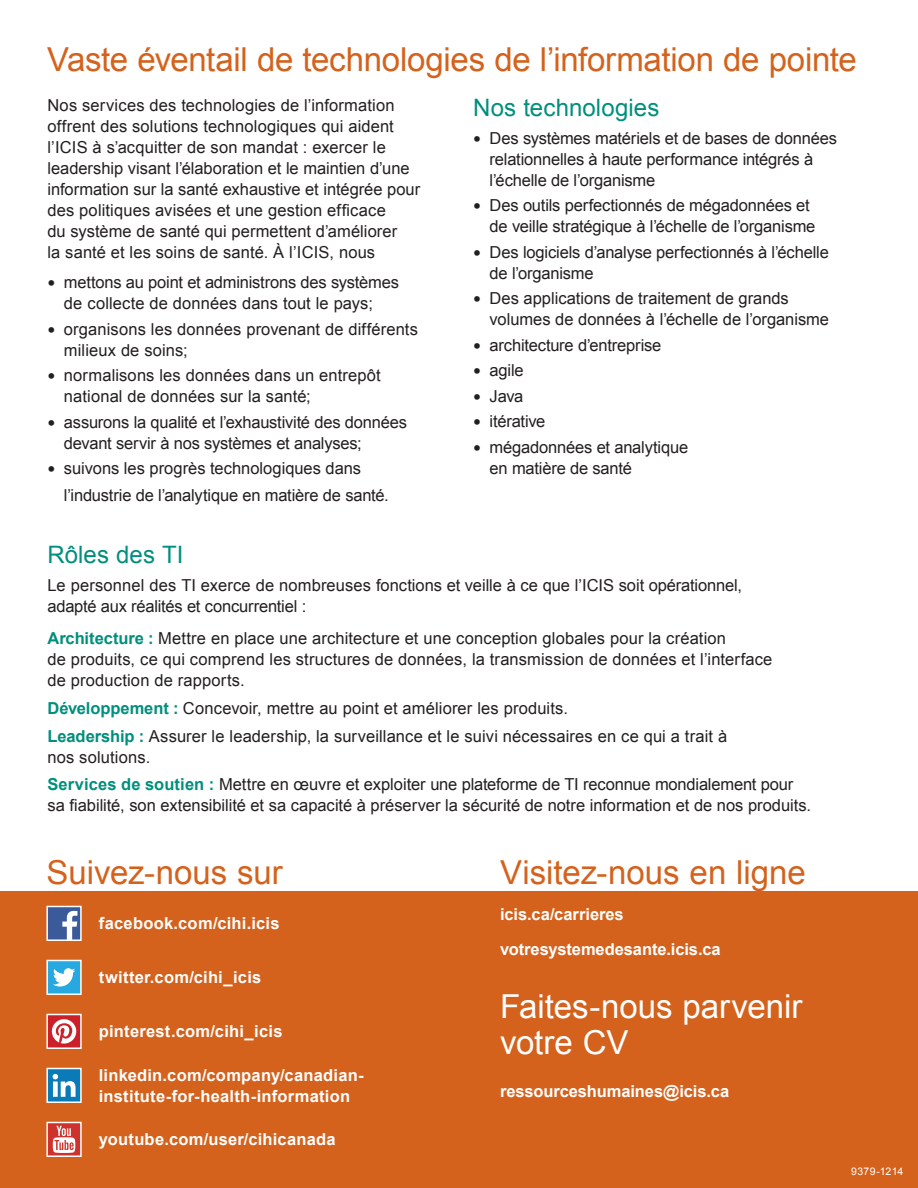
<style>
.page{position:relative;width:918px;height:1188px;background:#fff}
.page>*{position:absolute;margin:0;border:0;box-sizing:border-box;transform-origin:0 0}
.t1{font:33px "Arial";letter-spacing:-.005em;color:#d4621c}
.t2{font:33px/36px "Arial";color:#fff}
.t3{font:24px "Arial";letter-spacing:.005em;color:#008f7d}
.body_bef_bullet{font:16.5px/21px "Arial";letter-spacing:-.005em;color:#231f20}
.body{font:16.5px/21px "Arial";letter-spacing:.005em;color:#231f20}
.body-2{font:700 16.5px/21px "Arial";letter-spacing:.015em;color:#fff}
.body-3{font:700 16.5px "Arial";letter-spacing:-.005em;color:#fff}
.pub_code_etc{font:10.5px "Arial";letter-spacing:.02em;color:#fff}
.s1{font-size:22.5px}
.s2{font-weight:700;color:#008f7d}
</style>
<div class="page">
<div style="left:1px;top:892px;width:917px;height:296px;background:#d4621c"></div>
<div style="left:47px;top:906px;width:34px;height:34px;background:#3a5a99"></div>
<svg style="left:62px;top:911px;width:15px;height:27px"></svg>
<div style="left:46px;top:906px;width:36px;height:35px;border:2px solid #fff"></div>
<div style="left:47px;top:960px;width:34px;height:34px;background:#27a8e0"></div>
<svg style="left:53px;top:968px;width:22px;height:19px"></svg>
<div style="left:46px;top:960px;width:36px;height:35px;border:2px solid #fff"></div>
<div style="left:47px;top:1014px;width:34px;height:34px;background:#cc2028"></div>
<svg style="left:52px;top:1019px;width:24px;height:25px"></svg>
<div style="left:46px;top:1014px;width:36px;height:35px;border:2px solid #fff"></div>
<div style="left:47px;top:1068px;width:34px;height:34px;background:#0a7bb6"></div>
<svg style="left:53px;top:1074px;width:23px;height:23px"></svg>
<div style="left:46px;top:1068px;width:36px;height:35px;border:2px solid #fff"></div>
<div style="left:47px;top:1122px;width:34px;height:34px;background:#ce322d"></div>
<svg style="left:53px;top:1126px;width:22px;height:27px"></svg>
<div style="left:46px;top:1122px;width:36px;height:35px;border:2px solid #fff"></div>
<h1 class="t1" style="left:47px;top:37px;width:811px">Vaste éventail de technologies de l’information de pointe</h1>
<h2 class="t3" style="left:473px;top:92px;width:188px">Nos technologies</h2>
<p class="body_bef_bullet" style="left:490px;top:128px;width:349px;text-indent:-16px"><span class="s1">•</span> Des systèmes matériels et de bases de données relationnelles à haute performance intégrés à l’échelle de l’organisme</p>
<p class="body_bef_bullet" style="left:490px;top:195px;width:327px;text-indent:-16px"><span class="s1">•</span> Des outils perfectionnés de mégadonnées et de veille stratégique à l’échelle de l’organisme</p>
<p class="body_bef_bullet" style="left:490px;top:242px;width:341px;text-indent:-16px"><span class="s1">•</span> Des logiciels d’analyse perfectionnés à l’échelle de l’organisme</p>
<p class="body_bef_bullet" style="left:490px;top:288px;width:341px;text-indent:-16px"><span class="s1">•</span> Des applications de traitement de grands volumes de données à l’échelle de l’organisme</p>
<p class="body_bef_bullet" style="left:473px;top:335px;width:190px"><span class="s1">•</span> architecture d’entreprise</p>
<p class="body_bef_bullet" style="left:473px;top:360px;width:52px"><span class="s1">•</span> agile</p>
<p class="body_bef_bullet" style="left:473px;top:386px;width:52px"><span class="s1">•</span> Java</p>
<p class="body_bef_bullet" style="left:473px;top:411px;width:74px"><span class="s1">•</span> itérative</p>
<p class="body_bef_bullet" style="left:490px;top:437px;width:200px;text-indent:-16px"><span class="s1">•</span> mégadonnées et analytique en matière de santé</p>
<p class="body_bef_bullet" style="left:47px;top:94px;width:374px">Nos services des technologies de l’information offrent des solutions technologiques qui aident l’ICIS à s’acquitter de son mandat : exercer le leadership visant l’élaboration et le maintien d’une information sur la santé exhaustive et intégrée pour des politiques avisées et une gestion efficace<br>du système de santé qui permettent d’améliorer<br>la santé et les soins de santé. À l’ICIS, nous</p>
<p class="body_bef_bullet" style="left:47px;top:272px;width:353px;text-align:center"><span class="s1">•</span> mettons au point et administrons des systèmes de collecte de données dans tout le pays;</p>
<p class="body_bef_bullet" style="left:64px;top:319px;width:355px;text-indent:-16px"><span class="s1">•</span> organisons les données provenant de différents milieux de soins;</p>
<p class="body_bef_bullet" style="left:64px;top:365px;width:318px;text-indent:-16px"><span class="s1">•</span> normalisons les données dans un entrepôt national de données sur la santé;</p>
<p class="body_bef_bullet" style="left:64px;top:412px;width:345px;text-indent:-16px"><span class="s1">•</span> assurons la qualité et l’exhaustivité des données devant servir à nos systèmes et analyses;</p>
<p class="body_bef_bullet" style="left:64px;top:455px;width:326px;line-height:27px;text-indent:-16px"><span class="s1">•</span> suivons les progrès technologiques dans l’industrie de l’analytique en matière de santé.</p>
<h2 class="t3" style="left:47px;top:539px;width:138px">Rôles des TI</h2>
<p class="body" style="left:47px;top:575px;width:696px">Le personnel des TI exerce de nombreuses fonctions et veille à ce que l’ICIS soit opérationnel, adapté aux réalités et concurrentiel :</p>
<p class="body" style="left:47px;top:628px;width:727px"><span class="s2">Architecture :</span> Mettre en place une architecture et une conception globales pour la création<br>de produits, ce qui comprend les structures de données, la transmission de données et l’interface de production de rapports.</p>
<p class="body" style="left:47px;top:698px;width:522px"><span class="s2">Développement :</span> Concevoir, mettre au point et améliorer les produits.</p>
<p class="body" style="left:47px;top:725px;width:681px"><span class="s2">Leadership :</span> Assurer le leadership, la surveillance et le suivi nécessaires en ce qui a trait à nos solutions.</p>
<p class="body" style="left:47px;top:774px;width:765px"><span class="s2">Services de soutien :</span> Mettre en œuvre et exploiter une plateforme de TI reconnue mondialement pour sa fiabilité, son extensibilité et sa capacité à préserver la sécurité de notre information et de nos produits.</p>
<h1 class="t1" style="left:46px;top:850px;width:238px">Suivez-nous sur</h1>
<h1 class="body-2" style="left:99px;top:914px;width:182px">facebook.com/cihi.icis</h1>
<h1 class="body-2" style="left:99px;top:968px;width:164px">twitter.com/cihi_icis</h1>
<h1 class="body-2" style="left:99px;top:1022px;width:185px">pinterest.com/cihi_icis</h1>
<h1 class="body-2" style="left:99px;top:1065px;width:266px">linkedin.com/company/canadian&shy;institute-for-health-information</h1>
<h1 class="body-2" style="left:99px;top:1130px;width:238px">youtube.com/user/cihicanada</h1>
<h1 class="t1" style="left:500px;top:850px;width:307px">Visitez-nous en ligne</h1>
<p class="body-3" style="left:500px;top:904px;width:125px">icis.ca/carrieres</p>
<p class="body-3" style="left:500px;top:938px;width:222px">votresystemedesante.icis.ca</p>
<h1 class="t2" style="left:500px;top:989px;width:304px">Faites-nous parvenir votre CV</h1>
<p class="body-3" style="left:500px;top:1081px;width:231px">ressourceshumaines@icis.ca</p>
<p class="pub_code_etc" style="left:851px;top:1165px;width:54px">9379-1214</p>
</div>
